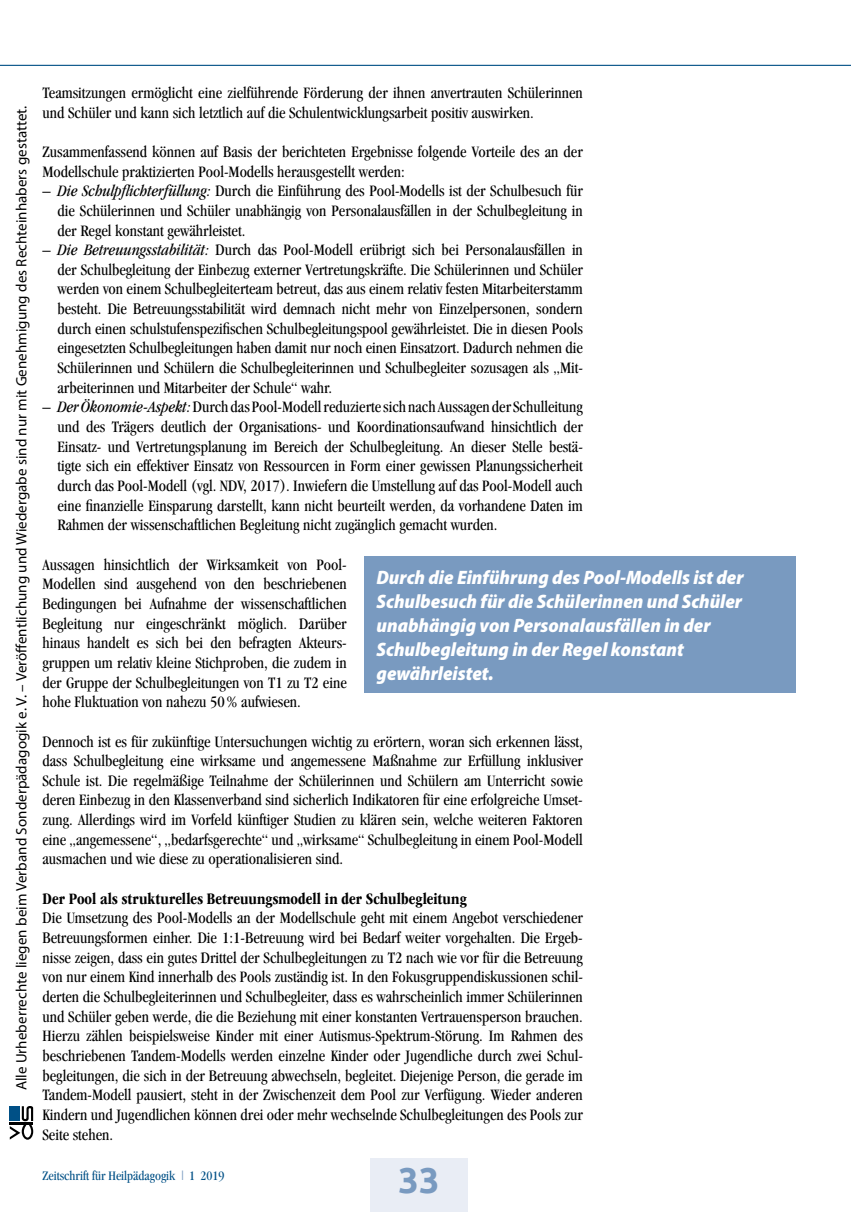
<style>
.page{position:relative;width:851px;height:1212px;background:#fff}
.page>*{position:absolute;margin:0;border:0;box-sizing:border-box;transform-origin:0 0}
.t1{font:700 36px "Ubuntu";color:#799ac0}
.t2{font:italic 900 semi-condensed 19.5px/24px "Myriad Pro";color:#fff}
.t3{font:condensed 16.5px/19.6px "Garamond";color:#000;text-align:justify}
.t4{font:700 condensed 16.5px "ITC Garamond Std";letter-spacing:.005em;color:#000}
.t5{font:15px "Myriad Pro";letter-spacing:.005em;color:#000}
.t6{font:condensed 13.5px "Garamond";color:#005086}
.s1{font-style:italic}
.s2{color:#799ac0}
</style>
<div class="page">
<svg style="left:10px;top:1106px;width:23px;height:34px"></svg>
<div style="left:370px;top:1158px;width:98px;height:54px;background:#e9edf5"></div>
<hr style="left:0;top:65px;width:850px;height:1px;background:#005086">
<div style="left:364px;top:556px;width:431px;height:137px;background:#799ac0"></div>
<p class="t5" style="left:12px;top:1090px;width:986px;rotate:-90deg">Alle Urheberrechte liegen beim Verband Sonderpädagogik e. V. – Veröffentlichung und Wiedergabe sind nur mit Genehmigung des Rechteinhabers gestattet.</p>
<p class="t3" style="left:43px;top:83px;width:542px">Teamsitzungen ermöglicht eine zielführende Förderung der ihnen anvertrauten Schülerinnen und Schüler und kann sich letztlich auf die Schulentwicklungsarbeit positiv auswirken.</p>
<p class="t3" style="left:43px;top:142px;width:541px">Zusammenfassend können auf Basis der berichteten Ergebnisse folgende Vorteile des an der<br>Modellschule praktizierten Pool-Modells herausgestellt werden:</p>
<p class="t3" style="left:57px;top:181px;width:527px;text-indent:-15px">– <span class="s1">Die Schulpflichterfüllung:</span> Durch die Einführung des Pool-Modells ist der Schulbesuch für die Schülerinnen und Schüler unabhängig von Personalausfällen in der Schulbegleitung in der Regel konstant gewährleistet.</p>
<p class="t3" style="left:57px;top:240px;width:527px;text-indent:-15px">– <span class="s1">Die Betreuungsstabilität:</span> Durch das Pool-Modell erübrigt sich bei Personalausfällen in der Schulbegleitung der Einbezug externer Vertretungskräfte. Die Schülerinnen und Schüler werden von einem Schulbegleiterteam betreut, das aus einem relativ festen Mitarbeiterstamm besteht. Die Betreuungsstabilität wird demnach nicht mehr von Einzelpersonen, sondern durch einen schulstufenspezifischen Schulbegleitungspool gewährleistet. Die in diesen Pools eingesetzten Schulbegleitungen haben damit nur noch einen Einsatzort. Dadurch nehmen die Schülerinnen und Schülern die Schulbegleiterinnen und Schulbegleiter sozusagen als „Mit&shy;arbeiterinnen und Mitarbeiter der Schule“ wahr.</p>
<p class="t3" style="left:57px;top:397px;width:527px;text-indent:-15px">– <span class="s1">Der Ökonomie-Aspekt:</span> Durch das Pool-Modell reduzierte sich nach Aussagen der Schulleitung und des Trägers deutlich der Organisations- und Koordinationsaufwand hinsichtlich der Einsatz- und Vertretungsplanung im Bereich der Schulbegleitung. An dieser Stelle bestä&shy;tigte sich ein effektiver Einsatz von Ressourcen in Form einer gewissen Planungssicherheit durch das Pool-Modell (vgl. NDV, 2017). Inwiefern die Umstellung auf das Pool-Modell auch eine finanzielle Einsparung darstellt, kann nicht beurteilt werden, da vorhandene Daten im Rahmen der wissenschaftlichen Begleitung nicht zugänglich gemacht wurden.</p>
<p class="t3" style="left:43px;top:554px;width:306px">Aussagen hinsichtlich der Wirksamkeit von Pool-Modellen sind ausgehend von den beschriebenen Bedingungen bei Aufnahme der wissenschaftlichen Begleitung nur eingeschränkt möglich. Darüber hinaus handelt es sich bei den befragten Akteurs&shy;gruppen um relativ kleine Stichproben, die zudem in der Gruppe der Schulbegleitungen von T1 zu T2 eine hohe Fluktuation von nahezu 50% aufwiesen.</p>
<p class="t3" style="left:43px;top:731px;width:542px">Dennoch ist es für zukünftige Untersuchungen wichtig zu erörtern, woran sich erkennen lässt, dass Schulbegleitung eine wirksame und angemessene Maßnahme zur Erfüllung inklusiver Schule ist. Die regelmäßige Teilnahme der Schülerinnen und Schülern am Unterricht sowie deren Einbezug in den Klassenverband sind sicherlich Indikatoren für eine erfolgreiche Umset&shy;zung. Allerdings wird im Vorfeld künftiger Studien zu klären sein, welche weiteren Faktoren eine „angemessene“, „bedarfsgerechte“ und „wirksame“ Schulbegleitung in einem Pool-Modell ausmachen und wie diese zu operationalisieren sind.</p>
<p class="t4" style="left:43px;top:889px;width:425px">Der Pool als strukturelles Betreuungsmodell in der Schulbegleitung</p>
<p class="t3" style="left:43px;top:908px;width:542px">Die Umsetzung des Pool-Modells an der Modellschule geht mit einem Angebot verschiedener Betreuungsformen einher. Die 1:1-Betreuung wird bei Bedarf weiter vorgehalten. Die Ergeb&shy;nisse zeigen, dass ein gutes Drittel der Schulbegleitungen zu T2 nach wie vor für die Betreuung von nur einem Kind innerhalb des Pools zuständig ist. In den Fokusgruppendiskussionen schil&shy;derten die Schulbegleiterinnen und Schulbegleiter, dass es wahrscheinlich immer Schülerinnen und Schüler geben werde, die die Beziehung mit einer konstanten Vertrauensperson brauchen.<br>Hierzu zählen beispielsweise Kinder mit einer Autismus-Spektrum-Störung. Im Rahmen des beschriebenen Tandem-Modells werden einzelne Kinder oder Jugendliche durch zwei Schul&shy;begleitungen, die sich in der Betreuung abwechseln, begleitet. Diejenige Person, die gerade im Tandem-Modell pausiert, steht in der Zwischenzeit dem Pool zur Verfügung. Wieder anderen Kindern und Jugendlichen können drei oder mehr wechselnde Schulbegleitungen des Pools zur Seite stehen.</p>
<p class="t2" style="left:376px;top:566px;width:368px">Durch die Einführung des Pool-Modells ist der Schulbesuch für die Schülerinnen und Schüler unabhängig von Personalausfällen in der Schulbegleitung in der Regel konstant gewährleistet.</p>
<p class="t6" style="left:43px;top:1168px;width:183px">Zeitschrift für Heilpädagogik <span class="s2">|</span> 1 2019</p>
<h1 class="t1" style="left:398px;top:1158px;width:42px">33<sup>33</sup></h1>
</div>
